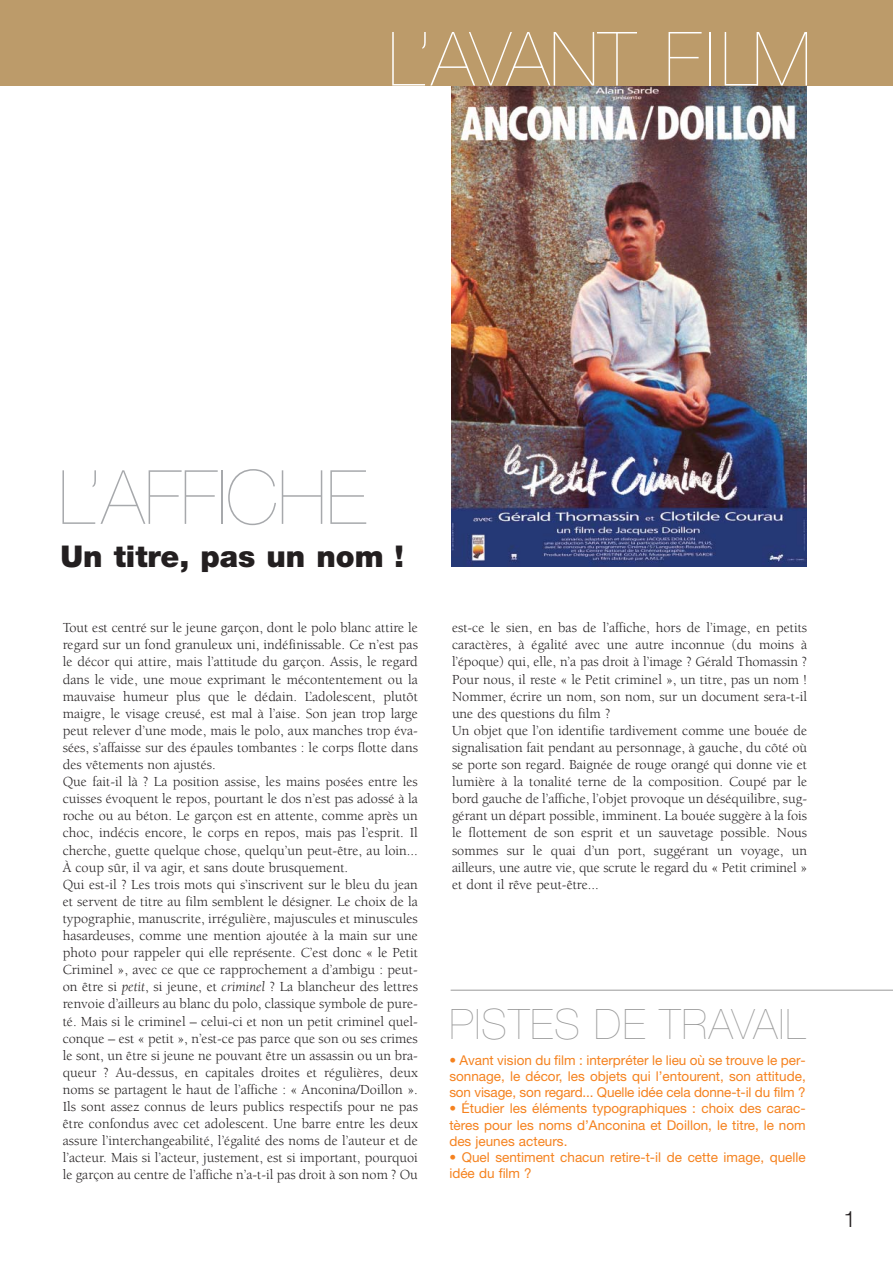
<style>
.page{position:relative;width:893px;height:1263px;background:#fff}
.page>*{position:absolute;margin:0;border:0;box-sizing:border-box;transform-origin:0 0}
.t1{font:200 75px "Helvetica Neue";color:#fff}
.t2{font:200 75px "Helvetica Neue";color:#a7a9ac}
.t3{font:200 42px "Helvetica Neue";letter-spacing:.03em;color:#999}
.t4{font:900 30px "Helvetica Neue";color:#231f20}
.t5{font:300 22.5px "Helvetica Neue";color:#231f20}
.t6{font:14.25px/17.1px "Berkeley";color:#231f20}
.t7{font:13.5px/16.2px "Helvetica Neue";color:#f5821f;text-align:justify}
.s1{font-style:italic}
</style>
<div class="page">
<img style="left:451px;top:86px;width:355px;height:481px">
<div style="left:0;top:0;width:892px;height:86px;background:#bc9b6a"></div>
<hr style="left:450px;top:990px;width:442px;height:1px;background:#999">
<h1 class="t1" style="left:388px;top:32px;width:424px">L’AVANT FILM</h1>
<h1 class="t2" style="left:58px;top:470px;width:310px">L’AFFICHE</h1>
<h3 class="t4" style="left:60px;top:546px;width:345px">Un titre, pas un nom !</h3>
<p class="t6" style="left:63px;top:620px;width:357px">Tout est centré sur le jeune garçon, dont le polo blanc attire le regard sur un fond granuleux uni, indéfinissable. Ce n’est pas le décor qui attire, mais l’attitude du garçon. Assis, le regard dans le vide, une moue exprimant le mécontentement ou la mauvaise humeur plus que le dédain. L’adolescent, plutôt maigre, le visage creusé, est mal à l’aise. Son jean trop large peut relever d’une mode, mais le polo, aux manches trop éva&shy;sées, s’affaisse sur des épaules tombantes : le corps flotte dans des vêtements non ajustés.<br>Que fait-il là ? La position assise, les mains posées entre les cuisses évoquent le repos, pourtant le dos n’est pas adossé à la roche ou au béton. Le garçon est en attente, comme après un choc, indécis encore, le corps en repos, mais pas l’esprit. Il cherche, guette quelque chose, quelqu’un peut-être, au loin...<br>À coup sûr, il va agir, et sans doute brusquement.<br>Qui est-il ? Les trois mots qui s’inscrivent sur le bleu du jean et servent de titre au film semblent le désigner. Le choix de la typographie, manuscrite, irrégulière, majuscules et minuscules hasardeuses, comme une mention ajoutée à la main sur une photo pour rappeler qui elle représente. C’est donc « le Petit Criminel », avec ce que ce rapprochement a d’ambigu : peut&shy;on être si <span class="s1">petit</span>, si jeune, et <span class="s1">criminel</span> ? La blancheur des lettres renvoie d’ailleurs au blanc du polo, classique symbole de pure&shy;té. Mais si le criminel – celui-ci et non un petit criminel quel&shy;conque – est « petit », n’est-ce pas parce que son ou ses crimes le sont, un être si jeune ne pouvant être un assassin ou un bra&shy;queur ? Au-dessus, en capitales droites et régulières, deux noms se partagent le haut de l’affiche : « Anconina/Doillon ».<br>Ils sont assez connus de leurs publics respectifs pour ne pas être confondus avec cet adolescent. Une barre entre les deux assure l’interchangeabilité, l’égalité des noms de l’auteur et de l’acteur. Mais si l’acteur, justement, est si important, pourquoi le garçon au centre de l’affiche n’a-t-il pas droit à son nom ? Ou</p>
<p class="t6" style="left:452px;top:620px;width:357px">est-ce le sien, en bas de l’affiche, hors de l’image, en petits caractères, à égalité avec une autre inconnue (du moins à l’époque) qui, elle, n’a pas droit à l’image ? Gérald Thomassin ?<br>Pour nous, il reste « le Petit criminel », un titre, pas un nom !<br>Nommer, écrire un nom, son nom, sur un document sera-t-il une des questions du film ?<br>Un objet que l’on identifie tardivement comme une bouée de signalisation fait pendant au personnage, à gauche, du côté où se porte son regard. Baignée de rouge orangé qui donne vie et lumière à la tonalité terne de la composition. Coupé par le bord gauche de l’affiche, l’objet provoque un déséquilibre, sug&shy;gérant un départ possible, imminent. La bouée suggère à la fois le flottement de son esprit et un sauvetage possible. Nous sommes sur le quai d’un port, suggérant un voyage, un ailleurs, une autre vie, que scrute le regard du « Petit criminel » et dont il rêve peut-être...</p>
<h2 class="t3" style="left:449px;top:1009px;width:358px">PISTES DE TRAVAIL</h2>
<p class="t7" style="left:449px;top:1053px;width:358px">• Avant vision du film : interpréter le lieu où se trouve le per&shy;sonnage, le décor, les objets qui l’entourent, son attitude, son visage, son regard... Quelle idée cela donne-t-il du film ?</p>
<p class="t7" style="left:449px;top:1102px;width:358px">• Étudier les éléments typographiques : choix des carac&shy;tères pour les noms d’Anconina et Doillon, le titre, le nom des jeunes acteurs.</p>
<p class="t7" style="left:449px;top:1150px;width:358px">• Quel sentiment chacun retire-t-il de cette image, quelle idée du film ?</p>
<h3 class="t5" style="left:843px;top:1211px;width:14px">1</h3>
</div>
